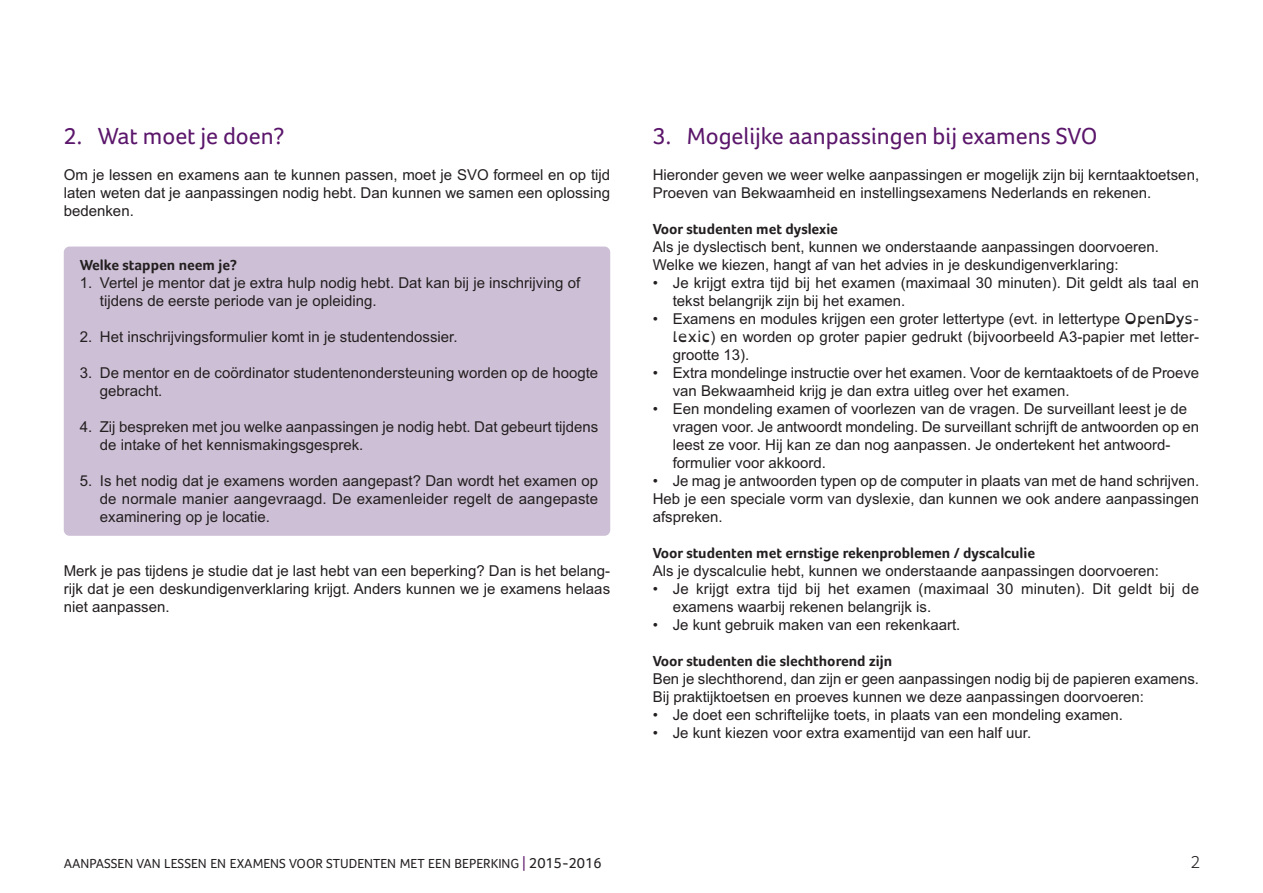
<style>
.page{position:relative;width:1263px;height:893px;background:#fff}
.page>*{position:absolute;margin:0;border:0;box-sizing:border-box;transform-origin:0 0}
.t1{font:24px "Foco";color:#5b166b}
.t2{font:300 18px "Foco";color:#231f20}
.t3{font:15px/18px "Arial";color:#231f20}
.t4{font:700 15px "Foco";color:#231f20}
.t5{font:13.5px "Foco";color:#231f20}
.s1{font-family:"Open Dyslexic"}
.s2{font-size:15px;color:#5b166b}
.s3{font-size:15px}
</style>
<div class="page">
<div style="left:64px;top:247px;width:546px;height:289px;background:#cdc0d6;border-radius:6px"></div>
<h1 class="t1" style="left:64px;top:122px;width:222px">2. Wat moet je doen?</h1>
<p class="t3" style="left:64px;top:166px;width:548px;text-align:justify">Om je lessen en examens aan te kunnen passen, moet je SVO formeel en op tijd laten weten dat je aanpassingen nodig hebt. Dan kunnen we samen een oplossing bedenken.</p>
<p class="t4" style="left:80px;top:256px;width:159px">Welke stappen neem je?</p>
<p class="t3" style="left:100px;top:274px;width:482px;text-indent:-20px">1. Vertel je mentor dat je extra hulp nodig hebt. Dat kan bij je inschrijving of tijdens de eerste periode van je opleiding.</p>
<p class="t3" style="left:80px;top:328px;width:379px">2. Het inschrijvingsformulier komt in je studentendossier.</p>
<p class="t3" style="left:100px;top:364px;width:500px;text-indent:-20px">3. De mentor en de coördinator studentenondersteuning worden op de hoogte gebracht.</p>
<p class="t3" style="left:100px;top:418px;width:500px;text-indent:-20px">4. Zij bespreken met jou welke aanpassingen je nodig hebt. Dat gebeurt tijdens de intake of het kennismakingsgesprek.</p>
<p class="t3" style="left:100px;top:472px;width:500px;text-align:justify;text-indent:-20px">5. Is het nodig dat je examens worden aangepast? Dan wordt het examen op de normale manier aangevraagd. De examenleider regelt de aangepaste examinering op je locatie.</p>
<p class="t3" style="left:64px;top:562px;width:548px;text-align:justify">Merk je pas tijdens je studie dat je last hebt van een beperking? Dan is het belang&shy;rijk dat je een deskundigenverklaring krijgt. Anders kunnen we je examens helaas niet aanpassen.</p>
<h1 class="t1" style="left:653px;top:122px;width:446px">3. Mogelijke aanpassingen bij examens SVO</h1>
<p class="t3" style="left:653px;top:166px;width:548px">Hieronder geven we weer welke aanpassingen er mogelijk zijn bij kerntaaktoetsen,<br>Proeven van Bekwaamheid en instellingsexamens Nederlands en rekenen.</p>
<p class="t4" style="left:653px;top:220px;width:187px">Voor studenten met dyslexie</p>
<p class="t3" style="left:653px;top:238px;width:508px">Als je dyslectisch bent, kunnen we onderstaande aanpassingen doorvoeren.<br>Welke we kiezen, hangt af van het advies in je deskundigenverklaring:</p>
<p class="t3" style="left:673px;top:274px;width:528px;text-indent:-20px">• Je krijgt extra tijd bij het examen (maximaal 30 minuten). Dit geldt als taal en tekst belangrijk zijn bij het examen.</p>
<p class="t3" style="left:673px;top:310px;width:528px;text-align:justify;text-indent:-20px">• Examens en modules krijgen een groter lettertype (evt. in lettertype <span class="s1">OpenDys&shy;lexic</span>) en worden op groter papier gedrukt (bijvoorbeeld A3-papier met letter&shy;grootte 13).</p>
<p class="t3" style="left:673px;top:364px;width:528px;text-indent:-20px">• Extra mondelinge instructie over het examen. Voor de kerntaaktoets of de Proeve van Bekwaamheid krijg je dan extra uitleg over het examen.</p>
<p class="t3" style="left:673px;top:400px;width:528px;text-indent:-20px">• Een mondeling examen of voorlezen van de vragen. De surveillant leest je de vragen voor. Je antwoordt mondeling. De surveillant schrijft de antwoorden op en leest ze voor. Hij kan ze dan nog aanpassen. Je ondertekent het antwoord&shy;formulier voor akkoord.</p>
<p class="t3" style="left:653px;top:472px;width:548px;text-align:justify">• Je mag je antwoorden typen op de computer in plaats van met de hand schrijven.<br>Heb je een speciale vorm van dyslexie, dan kunnen we ook andere aanpassingen afspreken.</p>
<p class="t4" style="left:653px;top:544px;width:384px">Voor studenten met ernstige rekenproblemen / dyscalculie</p>
<p class="t3" style="left:653px;top:562px;width:508px">Als je dyscalculie hebt, kunnen we onderstaande aanpassingen doorvoeren:</p>
<p class="t3" style="left:673px;top:580px;width:528px;text-indent:-20px">• Je krijgt extra tijd bij het examen (maximaal 30 minuten). Dit geldt bij de examens waarbij rekenen belangrijk is.</p>
<p class="t3" style="left:653px;top:616px;width:309px">• Je kunt gebruik maken van een rekenkaart.</p>
<p class="t4" style="left:653px;top:652px;width:241px">Voor studenten die slechthorend zijn</p>
<p class="t3" style="left:653px;top:670px;width:548px">Ben je slechthorend, dan zijn er geen aanpassingen nodig bij de papieren examens.<br>Bij praktijktoetsen en proeves kunnen we deze aanpassingen doorvoeren:</p>
<p class="t3" style="left:653px;top:706px;width:472px">• Je doet een schriftelijke toets, in plaats van een mondeling examen.</p>
<p class="t3" style="left:653px;top:724px;width:380px">• Je kunt kiezen voor extra examentijd van een half uur.</p>
<p class="t5" style="left:64px;top:856px;width:539px">AANPASSEN VAN LESSEN EN EXAMENS VOOR STUDENTEN MET EEN BEPERKING <span class="s2">|</span> <span class="s3">2015-2016</span></p>
<p class="t2" style="left:1191px;top:851px;width:11px">2</p>
</div>
